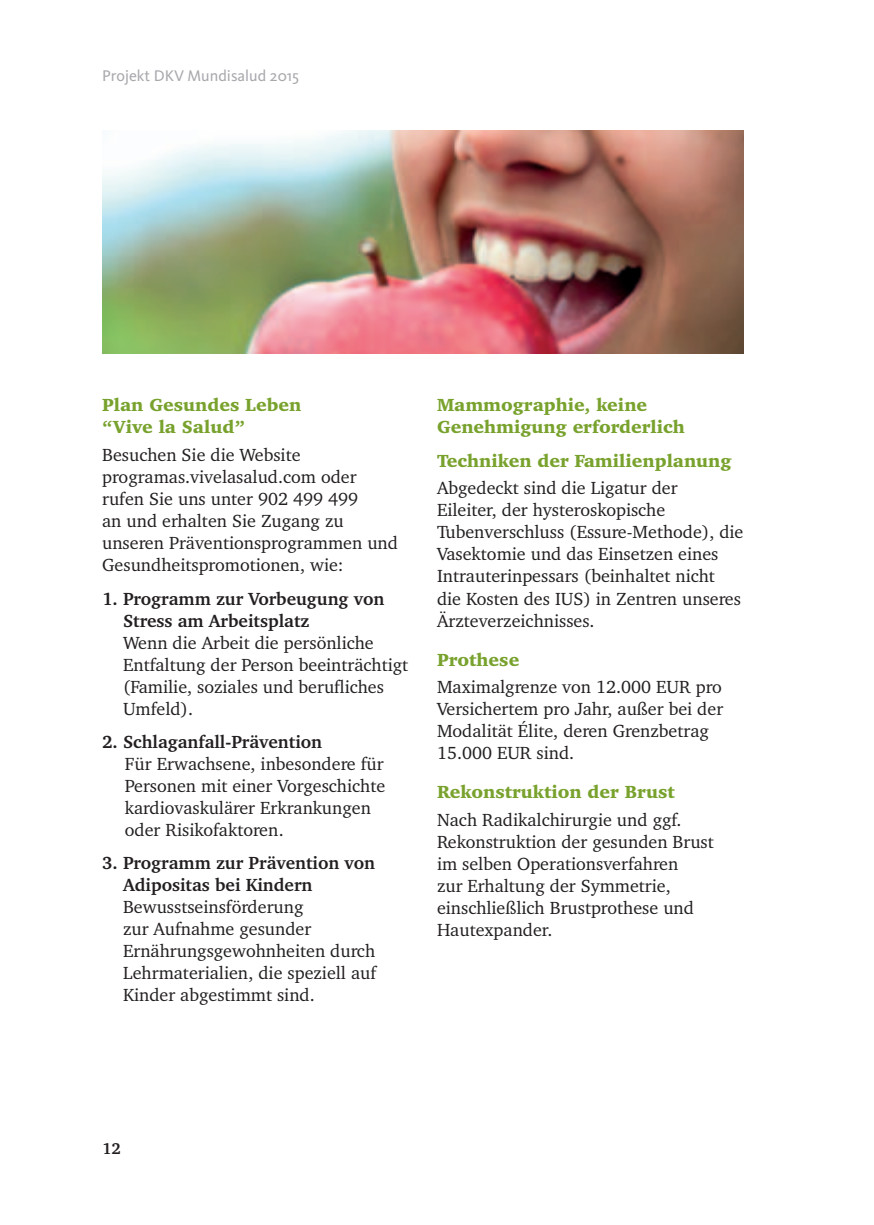
<style>
.page{position:relative;width:874px;height:1225px;background:#fff}
.page>*{position:absolute;margin:0;border:0;box-sizing:border-box;transform-origin:0 0}
.t1{font:18px/22px "Charter IT Cby BT";color:#231f20}
.t2{font:900 18px/22px "Charter IT Cby BT";color:#78a22d}
.t3{font:700 18px/22px "Charter IT Cby BT";color:#231f20}
.t4{font:16px "Kievit";color:#a8a9ad}
.t5{font:700 16px "Charter IT Cby BT";color:#231f20}
</style>
<div class="page">
<img style="left:102px;top:130px;width:641px;height:223px">
<p class="t4" style="left:102px;top:69px;width:198px">Projekt DKV Mundisalud 2015</p>
<p class="t2" style="left:102px;top:395px;width:200px">Plan Gesundes Leben “Vive la Salud”</p>
<p class="t1" style="left:102px;top:445px;width:297px">Besuchen Sie die Website programas.vivelasalud.com oder rufen Sie uns unter 902 499 499<br>an und erhalten Sie Zugang zu unseren Präventionsprogrammen und<br>Gesundheitspromotionen, wie:</p>
<p class="t3" style="left:123px;top:588px;width:262px;text-indent:-21px">1. Programm zur Vorbeugung von<br>Stress am Arbeitsplatz</p>
<p class="t1" style="left:123px;top:632px;width:286px">Wenn die Arbeit die persönliche<br>Entfaltung der Person beeinträchtigt (Familie, soziales und berufliches<br>Umfeld).</p>
<p class="t3" style="left:102px;top:732px;width:221px">2. Schlaganfall-Prävention</p>
<p class="t1" style="left:125px;top:754px;width:262px">Für Erwachsene, inbesondere für<br>Personen mit einer Vorgeschichte kardiovaskulärer Erkrankungen oder Risikofaktoren.</p>
<p class="t3" style="left:123px;top:853px;width:253px;text-indent:-21px">3. Programm zur Prävention von<br>Adipositas bei Kindern</p>
<p class="t1" style="left:123px;top:897px;width:254px">Bewusstseinsförderung<br>zur Aufnahme gesunder<br>Ernährungsgewohnheiten durch<br>Lehrmaterialien, die speziell auf<br>Kinder abgestimmt sind.</p>
<p class="t2" style="left:437px;top:395px;width:249px">Mammographie, keine<br>Genehmigung erforderlich</p>
<p class="t2" style="left:437px;top:451px;width:296px">Techniken der Familienplanung</p>
<p class="t1" style="left:437px;top:478px;width:308px">Abgedeckt sind die Ligatur der<br>Eileiter, der hysteroskopische Tubenverschluss (Essure-Methode), die Vasektomie und das Einsetzen eines Intrauterinpessars (beinhaltet nicht die Kosten des IUS) in Zentren unseres Ärzteverzeichnisses.</p>
<p class="t2" style="left:437px;top:649px;width:84px">Prothese</p>
<p class="t1" style="left:437px;top:677px;width:287px">Maximalgrenze von 12.000 EUR pro<br>Versichertem pro Jahr, außer bei der<br>Modalität Élite, deren Grenzbetrag<br>15.000 EUR sind.</p>
<p class="t2" style="left:437px;top:782px;width:239px">Rekonstruktion der Brust</p>
<p class="t1" style="left:437px;top:810px;width:278px">Nach Radikalchirurgie und ggf.<br>Rekonstruktion der gesunden Brust im selben Operationsverfahren<br>zur Erhaltung der Symmetrie, einschließlich Brustprothese und<br>Hautexpander.</p>
<p class="t5" style="left:102px;top:1141px;width:20px">12</p>
</div>
